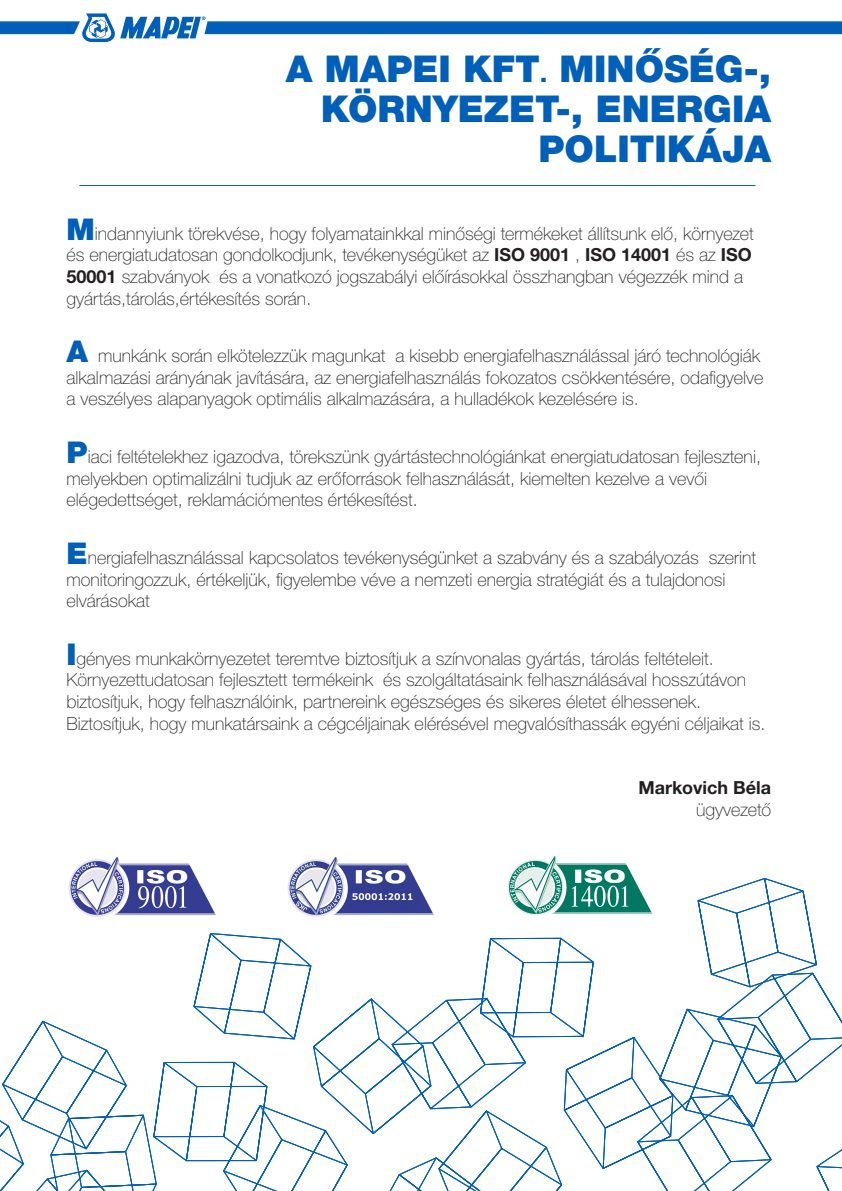
<style>
.page{position:relative;width:842px;height:1191px;background:#fff}
.page>*{position:absolute;margin:0;border:0;box-sizing:border-box;transform-origin:0 0}
.t1{font:900 37px/40px "Helvetica Neue LTW1 G";color:#005fb9;text-align:right}
.t2{font:100 18px/21.6px "Helvetica Neue LTW1 G";color:#231f20}
.t3{font:700 18px "Helvetica Neue LTW1 G";color:#231f20}
.s1{font-size:21px}
.s2{font-weight:900;font-size:30px;color:#005fb9}
.s3{font-weight:700}
</style>
<div class="page">
<svg style="left:0;top:878px;width:842px;height:313px"></svg>
<hr style="left:79px;top:185px;width:676px;height:1px;background:#005fb9">
<svg style="left:0;top:13px;width:842px;height:29px"></svg>
<img style="left:286px;top:857px;width:148px;height:64px">
<img style="left:505px;top:856px;width:147px;height:62px">
<img style="left:67px;top:857px;width:148px;height:65px">
<p class="t1" style="left:286px;top:49px;width:487px">A MAPEI KFT<span class="s1">.</span> MINŐSÉG-,<br>KÖRNYEZET-, ENERGIA<br>POLITIKÁJA</p>
<p class="t2" style="left:67px;top:223px;width:689px"><span class="s2">M</span>indannyiunk törekvése, hogy folyamatainkkal minőségi termékeket állítsunk elő, környezet és energiatudatosan gondolkodjunk, tevékenységüket az <span class="s3">ISO 9001</span> , <span class="s3">ISO 14001</span> és az <span class="s3">ISO 50001</span> szabványok és a vonatkozó jogszabályi előírásokkal összhangban végezzék mind a gyártás,tárolás,értékesítés során.</p>
<p class="t2" style="left:67px;top:345px;width:698px"><span class="s2">A</span> munkánk során elkötelezzük magunkat a kisebb energiafelhasználással járó technológiák alkalmazási arányának javítására, az energiafelhasználás fokozatos csökkentésére, odafigyelve a veszélyes alapanyagok optimális alkalmazására, a hulladékok kezelésére is.</p>
<p class="t2" style="left:67px;top:446px;width:696px"><span class="s2">P</span>iaci feltételekhez igazodva, törekszünk gyártástechnológiánkat energiatudatosan fejleszteni, melyekben optimalizálni tudjuk az erőforrások felhasználását, kiemelten kezelve a vevői elégedettséget, reklamációmentes értékesítést.</p>
<p class="t2" style="left:67px;top:547px;width:691px"><span class="s2">E</span>nergiafelhasználással kapcsolatos tevékenységünket a szabvány és a szabályozás szerint monitoringozzuk, értékeljük, figyelembe véve a nemzeti energia stratégiát és a tulajdonosi elvárásokat</p>
<p class="t2" style="left:67px;top:647px;width:700px"><span class="s2">I</span>gényes munkakörnyezetet teremtve biztosítjuk a színvonalas gyártás, tárolás feltételeit.<br>Környezettudatosan fejlesztett termékeink és szolgáltatásaink felhasználásával hosszútávon biztosítjuk, hogy felhasználóink, partnereink egészséges és sikeres életet élhessenek.<br>Biztosítjuk, hogy munkatársaink a cégcéljainak elérésével megvalósíthassák egyéni céljaikat is.</p>
<p class="t3" style="left:638px;top:777px;width:134px">Markovich Béla</p>
<p class="t2" style="left:696px;top:799px;width:76px">ügyvezető</p>
</div>
